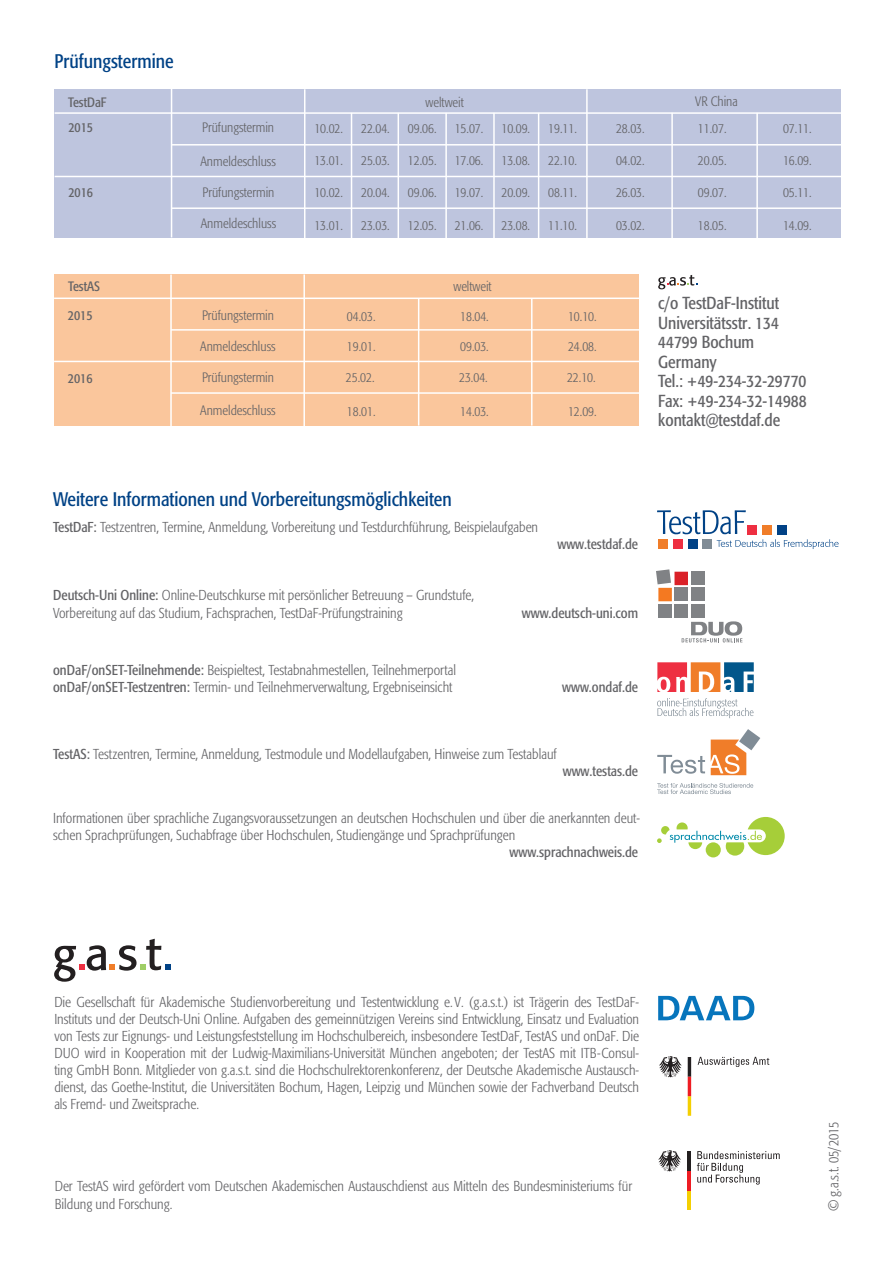
<style>
.page{position:relative;width:893px;height:1263px;background:#fff}
.page>*{position:absolute;margin:0;border:0;box-sizing:border-box;transform-origin:0 0}
.t1{font:condensed 19.5px "Formata Pro";color:#014286}
.t2{font:condensed 17.25px/19.5px "Formata Pro";color:#636366}
.t3{font:300 condensed 14.25px/17.1px "Formata Pro";color:#636366}
.t4{font:300 condensed 14.25px/17.1px "Formata";color:#636366}
.t5{font:condensed 14.25px "Formata Pro";color:#636366}
.t6{font:300 condensed 13.5px "Formata Pro";color:#636366}
.t7{font:condensed 13.5px "Formata Pro";color:#636366}
.s1{font-weight:400}
</style>
<div class="page">
<svg style="left:697px;top:1151px;width:83px;height:33px"></svg>
<hr style="left:687px;top:1190px;width:3px;height:20px;background:#f4cf02">
<hr style="left:687px;top:1171px;width:3px;height:19px;background:#ee1d23">
<hr style="left:687px;top:1151px;width:3px;height:20px;background:#231f20">
<svg style="left:658px;top:1150px;width:23px;height:21px"></svg>
<div style="left:55px;top:89px;width:786px;height:148px;background:#bec5de"></div>
<hr style="left:55px;top:112px;width:786px;height:2px;background:#fff">
<hr style="left:55px;top:176px;width:786px;height:1px;background:#fff">
<hr style="left:172px;top:144px;width:669px;height:2px;background:#fff">
<hr style="left:172px;top:207px;width:669px;height:2px;background:#fff">
<hr style="left:171px;top:88px;width:1px;height:149px;background:#fff">
<hr style="left:304px;top:89px;width:1px;height:192px;background:#fff">
<hr style="left:586px;top:89px;width:2px;height:149px;background:#fff">
<div style="left:54px;top:275px;width:585px;height:151px;background:#fac69c"></div>
<hr style="left:171px;top:329px;width:469px;height:2px;background:#fff">
<hr style="left:171px;top:392px;width:469px;height:2px;background:#fff">
<hr style="left:170px;top:275px;width:2px;height:153px;background:#fff">
<hr style="left:303px;top:274px;width:2px;height:154px;background:#fff">
<hr style="left:54px;top:298px;width:586px;height:1px;background:#fff">
<hr style="left:54px;top:361px;width:586px;height:1px;background:#fff">
<svg style="left:657px;top:510px;width:181px;height:39px"></svg>
<div style="left:659px;top:604px;width:13px;height:13px;background:#808285"></div>
<div style="left:675px;top:604px;width:13px;height:13px;background:#808285"></div>
<div style="left:691px;top:604px;width:13px;height:13px;background:#808285"></div>
<div style="left:658px;top:588px;width:14px;height:13px;background:#f47921"></div>
<div style="left:675px;top:588px;width:13px;height:13px;background:#808285"></div>
<div style="left:691px;top:588px;width:13px;height:13px;background:#808285"></div>
<svg style="left:656px;top:569px;width:15px;height:15px"></svg>
<div style="left:674px;top:572px;width:14px;height:13px;background:#da2128"></div>
<div style="left:691px;top:571px;width:13px;height:14px;background:#808285"></div>
<svg style="left:682px;top:621px;width:60px;height:21px"></svg>
<div style="left:706px;top:842px;width:15px;height:15px;background:#a6ce39;border-radius:50%"></div>
<svg style="left:657px;top:817px;width:128px;height:39px"></svg>
<svg style="left:657px;top:755px;width:48px;height:19px"></svg>
<svg style="left:657px;top:783px;width:96px;height:11px"></svg>
<svg style="left:711px;top:729px;width:49px;height:46px"></svg>
<svg style="left:657px;top:662px;width:97px;height:30px"></svg>
<svg style="left:657px;top:698px;width:96px;height:20px"></svg>
<hr style="left:351px;top:113px;width:1px;height:125px;background:#fff">
<hr style="left:398px;top:113px;width:1px;height:125px;background:#fff">
<hr style="left:445px;top:113px;width:2px;height:125px;background:#fff">
<hr style="left:493px;top:113px;width:2px;height:125px;background:#fff">
<hr style="left:538px;top:113px;width:1px;height:125px;background:#fff">
<hr style="left:671px;top:113px;width:2px;height:125px;background:#fff">
<hr style="left:756px;top:113px;width:2px;height:125px;background:#fff">
<hr style="left:418px;top:298px;width:1px;height:128px;background:#fff">
<hr style="left:531px;top:298px;width:1px;height:128px;background:#fff">
<svg style="left:54px;top:939px;width:117px;height:43px"></svg>
<svg style="left:658px;top:275px;width:40px;height:14px"></svg>
<svg style="left:658px;top:996px;width:96px;height:24px"></svg>
<svg style="left:659px;top:1056px;width:23px;height:21px"></svg>
<svg style="left:688px;top:1057px;width:3px;height:59px"></svg>
<svg style="left:698px;top:1057px;width:71px;height:10px"></svg>
<h1 class="t1" style="left:55px;top:49px;width:120px">Prüfungstermine</h1>
<p class="t7" style="left:68px;top:93px;width:40px">TestDaF</p>
<p class="t6" style="left:426px;top:94px;width:40px">weltweit</p>
<p class="t6" style="left:695px;top:93px;width:44px">VR China</p>
<p class="t7" style="left:68px;top:118px;width:26px">2015</p>
<p class="t7" style="left:68px;top:184px;width:26px">2016</p>
<p class="t6" style="left:202px;top:119px;width:73px">Prüfungstermin</p>
<p class="t6" style="left:314px;top:120px;width:30px">10.02.</p>
<p class="t6" style="left:361px;top:120px;width:30px">22.04.</p>
<p class="t6" style="left:408px;top:120px;width:30px">09.06.</p>
<p class="t6" style="left:455px;top:120px;width:30px">15.07.</p>
<p class="t6" style="left:501px;top:120px;width:30px">10.09.</p>
<p class="t6" style="left:548px;top:120px;width:30px">19.11.</p>
<p class="t6" style="left:314px;top:152px;width:30px">13.01.</p>
<p class="t6" style="left:361px;top:152px;width:30px">25.03.</p>
<p class="t6" style="left:408px;top:152px;width:30px">12.05.</p>
<p class="t6" style="left:455px;top:152px;width:30px">17.06.</p>
<p class="t6" style="left:501px;top:152px;width:30px">13.08.</p>
<p class="t6" style="left:548px;top:152px;width:30px">22.10.</p>
<p class="t6" style="left:314px;top:184px;width:30px">10.02.</p>
<p class="t6" style="left:361px;top:184px;width:30px">20.04.</p>
<p class="t6" style="left:408px;top:184px;width:30px">09.06.</p>
<p class="t6" style="left:455px;top:184px;width:30px">19.07.</p>
<p class="t6" style="left:501px;top:184px;width:30px">20.09.</p>
<p class="t6" style="left:548px;top:184px;width:30px">08.11.</p>
<p class="t6" style="left:201px;top:215px;width:77px">Anmeldeschluss</p>
<p class="t6" style="left:314px;top:216px;width:30px">13.01.</p>
<p class="t6" style="left:361px;top:216px;width:30px">23.03.</p>
<p class="t6" style="left:408px;top:216px;width:30px">12.05.</p>
<p class="t6" style="left:455px;top:216px;width:30px">21.06.</p>
<p class="t6" style="left:501px;top:216px;width:30px">23.08.</p>
<p class="t6" style="left:548px;top:216px;width:30px">11.10.</p>
<p class="t6" style="left:200px;top:153px;width:77px">Anmeldeschluss</p>
<p class="t6" style="left:203px;top:184px;width:73px">Prüfungstermin</p>
<p class="t6" style="left:616px;top:120px;width:30px">28.03.</p>
<p class="t6" style="left:698px;top:120px;width:30px">11.07.</p>
<p class="t6" style="left:783px;top:120px;width:30px">07.11.</p>
<p class="t6" style="left:616px;top:152px;width:30px">04.02.</p>
<p class="t6" style="left:698px;top:152px;width:30px">20.05.</p>
<p class="t6" style="left:783px;top:152px;width:30px">16.09.</p>
<p class="t6" style="left:616px;top:184px;width:30px">26.03.</p>
<p class="t6" style="left:698px;top:184px;width:30px">09.07.</p>
<p class="t6" style="left:783px;top:184px;width:30px">05.11.</p>
<p class="t6" style="left:616px;top:216px;width:30px">03.02.</p>
<p class="t6" style="left:698px;top:216px;width:30px">18.05.</p>
<p class="t6" style="left:783px;top:216px;width:30px">14.09.</p>
<p class="t7" style="left:68px;top:278px;width:33px">TestAS</p>
<p class="t6" style="left:453px;top:278px;width:40px">weltweit</p>
<p class="t7" style="left:68px;top:306px;width:26px">2015</p>
<p class="t7" style="left:68px;top:370px;width:26px">2016</p>
<p class="t6" style="left:202px;top:307px;width:73px">Prüfungstermin</p>
<p class="t6" style="left:347px;top:308px;width:30px">04.03.</p>
<p class="t6" style="left:460px;top:308px;width:30px">18.04.</p>
<p class="t6" style="left:568px;top:308px;width:30px">10.10.</p>
<p class="t6" style="left:200px;top:337px;width:77px">Anmeldeschluss</p>
<p class="t6" style="left:347px;top:338px;width:30px">19.01.</p>
<p class="t6" style="left:460px;top:338px;width:30px">09.03.</p>
<p class="t6" style="left:568px;top:338px;width:30px">24.08.</p>
<p class="t6" style="left:202px;top:369px;width:73px">Prüfungstermin</p>
<p class="t6" style="left:346px;top:369px;width:30px">25.02.</p>
<p class="t6" style="left:459px;top:369px;width:30px">23.04.</p>
<p class="t6" style="left:567px;top:369px;width:30px">22.10.</p>
<p class="t6" style="left:200px;top:402px;width:77px">Anmeldeschluss</p>
<p class="t6" style="left:347px;top:403px;width:30px">18.01.</p>
<p class="t6" style="left:460px;top:403px;width:30px">14.03.</p>
<p class="t6" style="left:568px;top:403px;width:30px">12.09.</p>
<p class="t2" style="left:658px;top:293px;width:150px">c/o TestDaF-Institut<br>Universitätsstr. 134<br>44799 Bochum<br>Germany<br>Tel.: +49-234-32-29770<br>Fax: +49-234-32-14988 kontakt@testdaf.de</p>
<h1 class="t1" style="left:53px;top:487px;width:400px">Weitere Informationen und Vorbereitungsmöglichkeiten</h1>
<p class="t3" style="left:53px;top:518px;width:486px"><span class="s1">TestDaF:</span> Testzentren, Termine, Anmeldung, Vorbereitung und Testdurchführung, Beispielaufgaben</p>
<p class="t5" style="left:557px;top:535px;width:82px">www.testdaf.de</p>
<p class="t3" style="left:53px;top:587px;width:423px"><span class="s1">Deutsch-Uni Online:</span> Online-Deutschkurse mit persönlicher Betreuung – Grundstufe,<br>Vorbereitung auf das Studium, Fachsprachen, TestDaF-Prüfungstraining</p>
<p class="t3" style="left:53px;top:662px;width:404px"><span class="s1">onDaF/onSET-Teilnehmende:</span> Beispieltest, Testabnahmestellen, Teilnehmerportal <span class="s1">onDaF/onSET-Testzentren:</span> Termin- und Teilnehmerverwaltung, Ergebniseinsicht</p>
<p class="t5" style="left:522px;top:603px;width:118px">www.deutsch-uni.com</p>
<p class="t5" style="left:562px;top:678px;width:77px">www.ondaf.de</p>
<p class="t3" style="left:53px;top:745px;width:505px"><span class="s1">TestAS:</span> Testzentren, Termine, Anmeldung, Testmodule und Modellaufgaben, Hinweise zum Testablauf</p>
<p class="t5" style="left:563px;top:761px;width:77px">www.testas.de</p>
<p class="t3" style="left:53px;top:809px;width:588px">Informationen über sprachliche Zugangsvoraussetzungen an deutschen Hochschulen und über die anerkannten deut&shy;schen Sprachprüfungen, Suchabfrage über Hochschulen, Studiengänge und Sprachprüfungen</p>
<p class="t5" style="left:509px;top:843px;width:130px">www.sprachnachweis.de</p>
<p class="t3" style="left:54px;top:993px;width:586px;text-align:justify">Die Gesellschaft für Akademische Studienvorbereitung und Testentwicklung e. V. (g.a.s.t.) ist Trägerin des TestDaF-Instituts und der Deutsch-Uni Online. Aufgaben des gemeinnützigen Vereins sind Entwicklung, Einsatz und Evaluation von Tests zur Eignungs- und Leistungsfeststellung im Hochschulbereich, insbesondere TestDaF, TestAS und onDaF. Die DUO wird in Kooperation mit der Ludwig-Maximilians-Universität München angeboten; der TestAS mit ITB-Consul&shy;ting GmbH Bonn. Mitglieder von g.a.s.t. sind die Hochschulrektorenkonferenz, der Deutsche Akademische Austausch&shy;dienst, das Goethe-Institut, die Universitäten Bochum, Hagen, Leipzig und München sowie der Fachverband Deutsch als Fremd- und Zweitsprache.</p>
<p class="t4" style="left:55px;top:1178px;width:579px">Der TestAS wird gefördert vom Deutschen Akademischen Austauschdienst aus Mitteln des Bundesministeriums für<br>Bildung und Forschung.</p>
<p class="t3" style="left:825px;top:1211px;width:91px;rotate:-90deg">© g.a.s.t. 05/2015</p>
</div>
